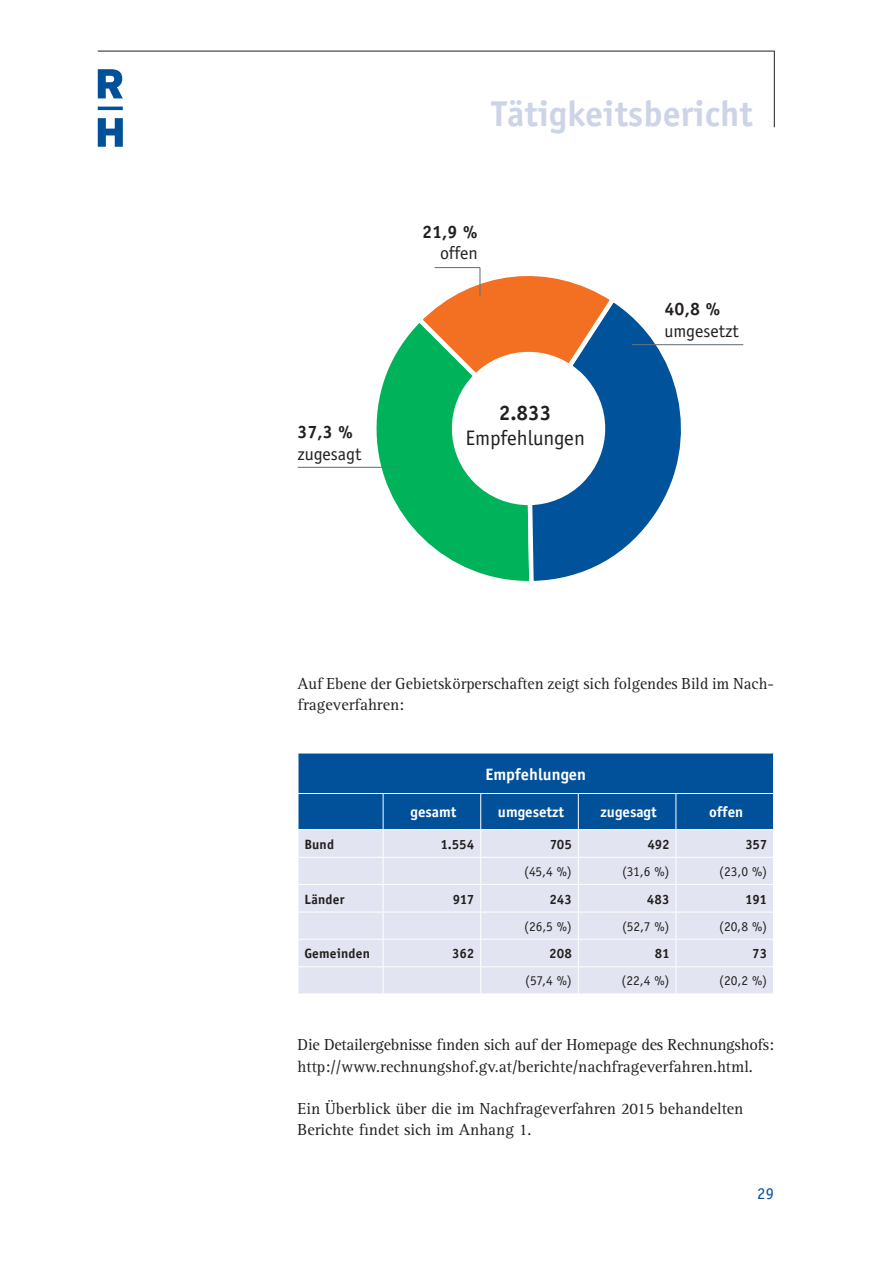
<style>
.page{position:relative;width:893px;height:1263px;background:#fff}
.page>*{position:absolute;margin:0;border:0;box-sizing:border-box;transform-origin:0 0}
.t1{font:700 36px "Officina Sans";color:#ced4e8}
.t2{font:21px "Officina Sans";color:#231f20}
.t3{font:700 21px "Officina Sans";color:#231f20}
.t4{font:18px "Officina Sans";color:#231f20}
.t5{font:700 18px "Officina Sans";color:#231f20}
.t6{font:16.5px/21.3px "Rotis Serif";color:#231f20}
.t7{font:700 16.5px "Officina Sans";color:#fff}
.t8{font:16.5px "Officina Sans";color:#00519a}
.t9{font:700 15px "Officina Sans";color:#fff}
.t10{font:13.5px "Officina Sans";letter-spacing:-.01em;color:#231f20}
.t11{font:700 13.5px "Officina Sans";letter-spacing:.005em;color:#231f20}
</style>
<div class="page">
<hr style="left:98px;top:51px;width:676px;height:1px;background:#231f20">
<hr style="left:774px;top:51px;width:1px;height:76px;background:#231f20">
<svg style="left:98px;top:69px;width:25px;height:78px"></svg>
<svg style="left:619px;top:306px;width:92px;height:246px"></svg>
<svg style="left:374px;top:267px;width:245px;height:314px"></svg>
<hr style="left:434px;top:267px;width:46px;height:1px;background:#687179">
<hr style="left:632px;top:344px;width:111px;height:1px;background:#687179">
<hr style="left:298px;top:467px;width:101px;height:1px;background:#687179">
<div style="left:298px;top:753px;width:475px;height:41px;background:#00519a"></div>
<hr style="left:298px;top:753px;width:85px;height:1px;background:#fff">
<hr style="left:298px;top:753px;width:1px;height:40px;background:#fff">
<hr style="left:383px;top:753px;width:195px;height:1px;background:#fff">
<hr style="left:578px;top:753px;width:98px;height:1px;background:#fff">
<hr style="left:676px;top:753px;width:98px;height:1px;background:#fff">
<svg style="left:298px;top:794px;width:475px;height:200px;background:#bacbe1"></svg>
<hr style="left:298px;top:966px;width:85px;height:1px;background:#fff">
<hr style="left:383px;top:966px;width:195px;height:1px;background:#fff">
<hr style="left:578px;top:966px;width:98px;height:1px;background:#fff">
<hr style="left:676px;top:966px;width:97px;height:1px;background:#fff">
<hr style="left:298px;top:793px;width:85px;height:1px;background:#fff">
<hr style="left:383px;top:793px;width:195px;height:1px;background:#fff">
<hr style="left:578px;top:793px;width:98px;height:1px;background:#fff">
<hr style="left:676px;top:793px;width:98px;height:1px;background:#fff">
<hr style="left:298px;top:794px;width:1px;height:35px;background:#fff">
<hr style="left:298px;top:829px;width:85px;height:1px;background:#fff">
<hr style="left:383px;top:829px;width:195px;height:1px;background:#fff">
<hr style="left:578px;top:829px;width:98px;height:1px;background:#fff">
<hr style="left:676px;top:829px;width:98px;height:1px;background:#fff">
<hr style="left:298px;top:884px;width:85px;height:1px;background:#fff">
<hr style="left:383px;top:884px;width:195px;height:1px;background:#fff">
<hr style="left:578px;top:884px;width:98px;height:1px;background:#fff">
<hr style="left:676px;top:884px;width:98px;height:1px;background:#fff">
<hr style="left:298px;top:939px;width:85px;height:1px;background:#fff">
<hr style="left:383px;top:939px;width:195px;height:1px;background:#fff">
<hr style="left:578px;top:939px;width:98px;height:1px;background:#fff">
<hr style="left:676px;top:939px;width:98px;height:1px;background:#fff">
<p class="t5" style="left:298px;top:421px;width:57px">37,3 %</p>
<p class="t4" style="left:298px;top:443px;width:66px">zugesagt</p>
<h1 class="t1" style="left:491px;top:91px;width:263px">Tätigkeitsbericht</h1>
<p class="t5" style="left:422px;top:221px;width:57px">21,9 %</p>
<p class="t4" style="left:440px;top:243px;width:39px">offen</p>
<p class="t5" style="left:665px;top:298px;width:57px">40,8 %</p>
<p class="t4" style="left:665px;top:320px;width:76px">umgesetzt</p>
<p class="t3" style="left:499px;top:400px;width:54px">2.833</p>
<p class="t2" style="left:465px;top:426px;width:121px">Empfehlungen</p>
<p class="t6" style="left:298px;top:673px;width:478px">Auf Ebene der Gebietskörperschaften zeigt sich folgendes Bild im Nach&shy;frageverfahren:</p>
<p class="t7" style="left:485px;top:764px;width:102px">Empfehlungen</p>
<p class="t9" style="left:410px;top:803px;width:47px">gesamt</p>
<p class="t9" style="left:498px;top:803px;width:68px">umgesetzt</p>
<p class="t9" style="left:600px;top:803px;width:58px">zugesagt</p>
<p class="t9" style="left:709px;top:803px;width:36px">offen</p>
<p class="t11" style="left:304px;top:836px;width:31px">Bund</p>
<p class="t11" style="left:440px;top:836px;width:36px">1.554</p>
<p class="t11" style="left:550px;top:836px;width:24px">705</p>
<p class="t11" style="left:647px;top:836px;width:24px">492</p>
<p class="t11" style="left:745px;top:836px;width:23px">357</p>
<p class="t10" style="left:524px;top:863px;width:49px">(45,4 %)</p>
<p class="t10" style="left:622px;top:863px;width:49px">(31,6 %)</p>
<p class="t10" style="left:719px;top:863px;width:49px">(23,0 %)</p>
<p class="t11" style="left:304px;top:891px;width:42px">Länder</p>
<p class="t11" style="left:453px;top:891px;width:23px">917</p>
<p class="t11" style="left:549px;top:891px;width:24px">243</p>
<p class="t11" style="left:647px;top:891px;width:24px">483</p>
<p class="t11" style="left:745px;top:891px;width:23px">191</p>
<p class="t10" style="left:524px;top:918px;width:49px">(26,5 %)</p>
<p class="t10" style="left:622px;top:918px;width:49px">(52,7 %)</p>
<p class="t10" style="left:719px;top:918px;width:50px">(20,8 %)</p>
<p class="t11" style="left:304px;top:945px;width:67px">Gemeinden</p>
<p class="t11" style="left:452px;top:945px;width:24px">362</p>
<p class="t11" style="left:549px;top:945px;width:24px">208</p>
<p class="t11" style="left:655px;top:945px;width:16px">81</p>
<p class="t11" style="left:752px;top:945px;width:16px">73</p>
<p class="t10" style="left:525px;top:973px;width:48px">(57,4 %)</p>
<p class="t10" style="left:621px;top:973px;width:50px">(22,4 %)</p>
<p class="t10" style="left:719px;top:973px;width:50px">(20,2 %)</p>
<p class="t6" style="left:298px;top:1035px;width:478px">Die Detailergebnisse finden sich auf der Homepage des Rechnungshofs: http://www.rechnungshof.gv.at/berichte/nachfrageverfahren.html.</p>
<p class="t6" style="left:298px;top:1098px;width:447px">Ein Überblick über die im Nachfrageverfahren 2015 behandelten<br>Berichte findet sich im Anhang 1.</p>
<p class="t8" style="left:757px;top:1184px;width:18px">29</p>
</div>
